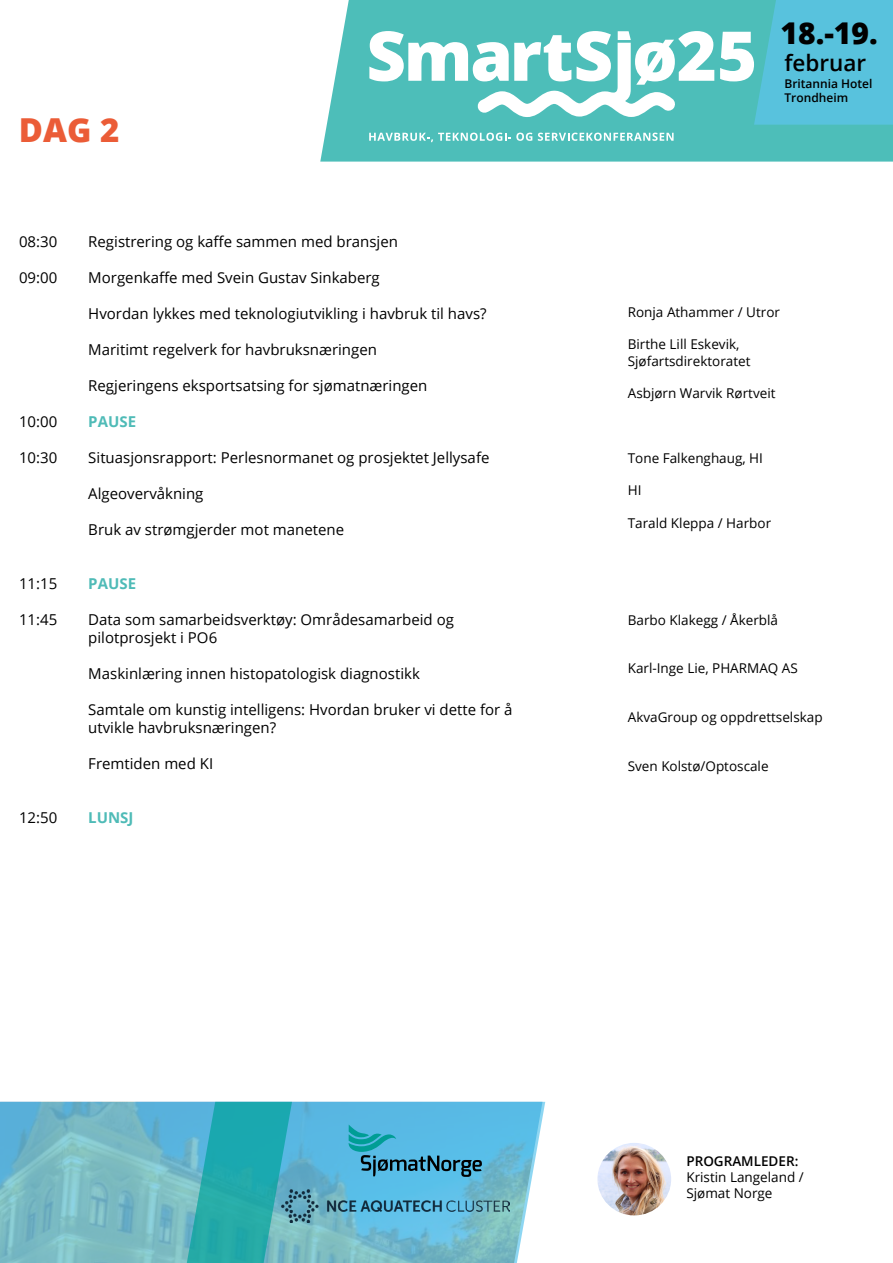
<style>
.page{position:relative;width:893px;height:1263px;background:#fff}
.page>*{position:absolute;margin:0;border:0;box-sizing:border-box;transform-origin:0 0}
.t1{font:800 33px "Open Sans";color:#eb5c37}
.t2{font:800 30px "Open Sans";color:#000}
.t3{font:600 22.5px "Open Sans";color:#000}
.t4{font:15px/18px "Open Sans";color:#000}
.t5{font:700 15px "Open Sans";color:#4fbbb7}
.t6{font:13.5px/16.2px "Open Sans";color:#000}
.t7{font:600 13.5px "Open Sans";color:#000}
.t8{font:600 12px/14.4px "Open Sans";color:#000}
</style>
<div class="page">
<svg style="left:320px;top:0;width:573px;height:162px;background:#59c2bd"></svg>
<svg style="left:369px;top:31px;width:345px;height:86px"></svg>
<svg style="left:369px;top:133px;width:163px;height:9px"></svg>
<svg style="left:538px;top:133px;width:136px;height:8px"></svg>
<svg style="left:720px;top:0;width:173px;height:125px;background:#5ec4d7"></svg>
<svg style="left:0;top:1102px;width:545px;height:161px;background:#74bcd0"></svg>
<svg style="left:187px;top:1102px;width:105px;height:161px;background:#32acb4"></svg>
<svg style="left:348px;top:1124px;width:134px;height:53px;background:#47a4c6"></svg>
<img style="left:597px;top:1143px;width:74px;height:72px">
<img style="left:281px;top:1189px;width:229px;height:33px">
<h1 class="t1" style="left:19px;top:105px;width:102px">DAG 2</h1>
<p class="t4" style="left:19px;top:232px;width:40px">08:30</p>
<p class="t4" style="left:19px;top:268px;width:40px">09:00</p>
<p class="t4" style="left:19px;top:412px;width:40px">10:00</p>
<p class="t4" style="left:19px;top:448px;width:40px">10:30</p>
<p class="t4" style="left:19px;top:574px;width:40px">11:15</p>
<p class="t4" style="left:19px;top:610px;width:40px">11:45</p>
<p class="t4" style="left:19px;top:808px;width:40px">12:50</p>
<p class="t4" style="left:88px;top:232px;width:311px">Registrering og kaffe sammen med bransjen</p>
<p class="t4" style="left:88px;top:268px;width:293px">Morgenkaffe med Svein Gustav Sinkaberg</p>
<p class="t4" style="left:88px;top:304px;width:400px">Hvordan lykkes med teknologiutvikling i havbruk til havs?</p>
<p class="t4" style="left:88px;top:340px;width:290px">Maritimt regelverk for havbruksnæringen</p>
<p class="t4" style="left:88px;top:376px;width:341px">Regjeringens eksportsatsing for sjømatnæringen</p>
<p class="t5" style="left:88px;top:410px;width:49px">PAUSE</p>
<p class="t4" style="left:88px;top:448px;width:403px">Situasjonsrapport: Perlesnormanet og prosjektet Jellysafe</p>
<p class="t4" style="left:88px;top:484px;width:117px">Algeovervåkning</p>
<p class="t4" style="left:88px;top:520px;width:257px">Bruk av strømgjerder mot manetene</p>
<p class="t5" style="left:88px;top:572px;width:49px">PAUSE</p>
<p class="t4" style="left:88px;top:610px;width:367px">Data som samarbeidsverktøy: Områdesamarbeid og pilotprosjekt i PO6</p>
<p class="t4" style="left:88px;top:664px;width:333px">Maskinlæring innen histopatologisk diagnostikk</p>
<p class="t4" style="left:88px;top:700px;width:426px">Samtale om kunstig intelligens: Hvordan bruker vi dette for å utvikle havbruksnæringen?</p>
<p class="t4" style="left:88px;top:754px;width:126px">Fremtiden med KI</p>
<p class="t5" style="left:88px;top:806px;width:47px">LUNSJ</p>
<h2 class="t2" style="left:780px;top:11px;width:99px">18.-19.</h2>
<h3 class="t3" style="left:784px;top:48px;width:83px">februar</h3>
<p class="t8" style="left:784px;top:76px;width:90px">Britannia Hotel<br>Trondheim</p>
<p class="t6" style="left:628px;top:304px;width:154px">Ronja Athammer / Utror</p>
<p class="t6" style="left:628px;top:336px;width:124px">Birthe Lill Eskevik,<br>Sjøfartsdirektoratet</p>
<p class="t6" style="left:628px;top:385px;width:149px">Asbjørn Warvik Rørtveit</p>
<p class="t6" style="left:628px;top:449px;width:137px">Tone Falkenghaug, HI</p>
<p class="t6" style="left:628px;top:482px;width:15px">HI</p>
<p class="t6" style="left:628px;top:514px;width:145px">Tarald Kleppa / Harbor</p>
<p class="t6" style="left:628px;top:611px;width:152px">Barbo Klakegg / Åkerblå</p>
<p class="t6" style="left:628px;top:660px;width:172px">Karl-Inge Lie, PHARMAQ AS</p>
<p class="t6" style="left:628px;top:709px;width:196px">AkvaGroup og oppdrettselskap</p>
<p class="t6" style="left:628px;top:757px;width:142px">Sven Kolstø/Optoscale</p>
<p class="t7" style="left:686px;top:1151px;width:113px">PROGRAMLEDER:</p>
<p class="t6" style="left:686px;top:1168px;width:119px">Kristin Langeland /<br>Sjømat Norge</p>
</div>
